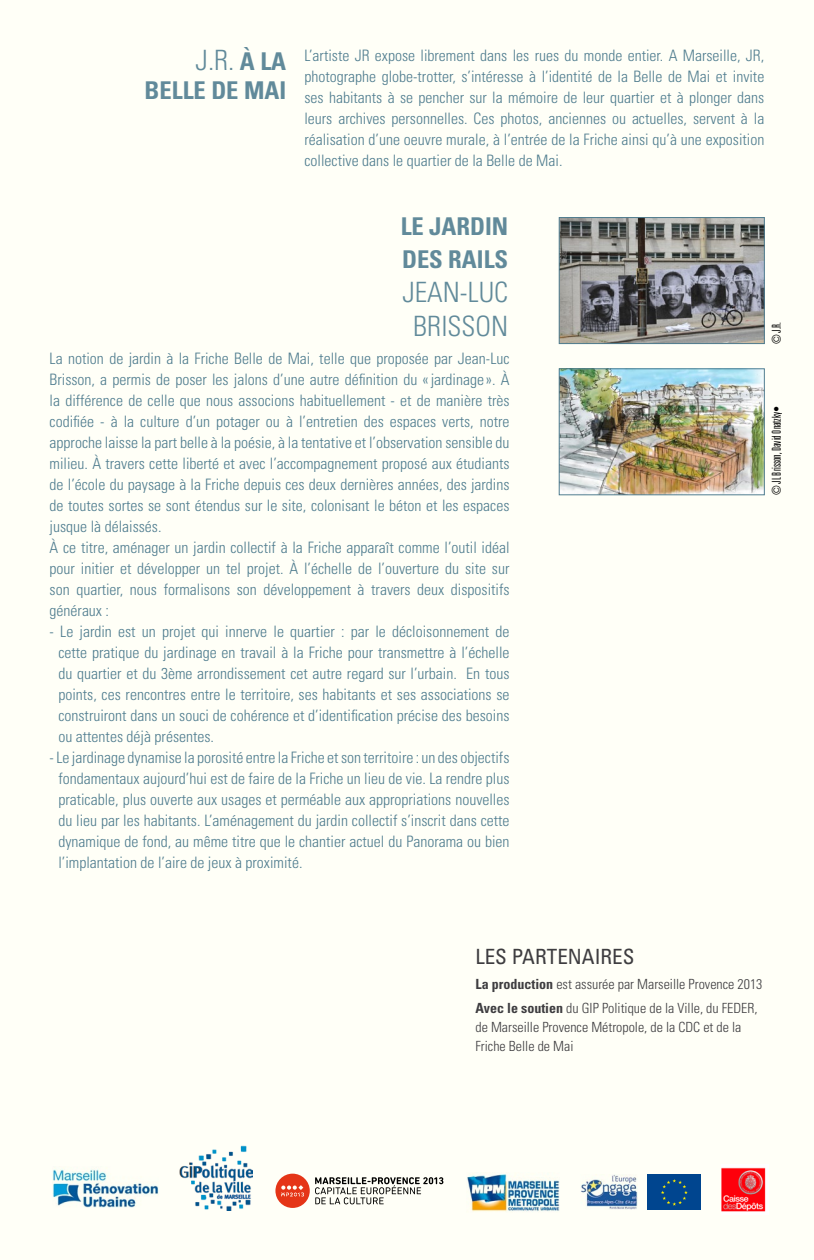
<style>
.page{position:relative;width:814px;height:1260px;background:#fffff7}
.page>*{position:absolute;margin:0;border:0;box-sizing:border-box;transform-origin:0 0}
.t1{font:300 condensed 28px/33.6px "Univers LT Std";color:#618a9a;text-align:center}
.t2{font:700 condensed 24.5px "Univers LT Std";color:#618a9a}
.t3{font:condensed 21px "Univers LT Std";color:#3e3d40}
.t4{font:300 condensed 15.75px/21px "Univers LT Std";color:#507d8f;text-align:justify}
.t5{font:300 condensed 14px/24.2px "Univers LT Std";color:#3e3d40}
.t6{font:300 ultra-condensed 12.25px "Univers LT Std";color:#000}
.s1{font-weight:700;font-size:24.5px}
.s2{font-weight:700}
</style>
<div class="page">
<img style="left:179px;top:1146px;width:74px;height:64px">
<img style="left:52px;top:1169px;width:107px;height:39px">
<svg style="left:275px;top:1174px;width:168px;height:34px"></svg>
<img style="left:467px;top:1174px;width:92px;height:38px">
<img style="left:721px;top:1167px;width:45px;height:45px">
<img style="left:581px;top:1175px;width:56px;height:35px">
<div style="left:647px;top:1175px;width:54px;height:35px;background:#004594"></div>
<svg style="left:661px;top:1179px;width:26px;height:27px"></svg>
<img style="left:560px;top:219px;width:202px;height:123px">
<div style="left:558px;top:217px;width:206px;height:127px;border:1px solid #507d8f"></div>
<img style="left:560px;top:370px;width:202px;height:123px">
<div style="left:558px;top:368px;width:206px;height:127px;border:1px solid #507d8f"></div>
<h1 class="t1" style="left:196px;top:43px;width:78px">J.R. <span class="s1">à la</span></h1>
<h2 class="t2" style="left:145px;top:76px;width:27px">Belle</h2>
<h2 class="t2" style="left:211px;top:76px;width:65px">de Mai</h2>
<p class="t4" style="left:304px;top:45px;width:461px">L’artiste JR expose librement dans les rues du monde entier. A Marseille, JR, photographe globe-trotter, s’intéresse à l’identité de la Belle de Mai et invite ses habitants à se pencher sur la mémoire de leur quartier et à plonger dans leurs archives personnelles. Ces photos, anciennes ou actuelles, servent à la réalisation d’une oeuvre murale, à l’entrée de la Friche ainsi qu’à une exposition collective dans le quartier de la Belle de Mai.</p>
<h2 class="t2" style="left:400px;top:211px;width:42px">Le Jardi</h2>
<h2 class="t2" style="left:492px;top:211px;width:18px">n</h2>
<h2 class="t2" style="left:402px;top:245px;width:59px">de s rail</h2>
<h2 class="t2" style="left:494px;top:245px;width:15px">s</h2>
<h1 class="t1" style="left:402px;top:275px;width:107px">Jean-Luc<br>Brisson</h1>
<p class="t6" style="left:770px;top:344px;width:24px;rotate:-90deg">© J.R.</p>
<p class="t4" style="left:50px;top:348px;width:461px;text-align:left">La notion de jardin à la Friche Belle de Mai, telle que proposée par Jean-Luc Brisson, a permis de poser les jalons d’une autre définition du «jardinage ». À la différence de celle que nous associons habituellement - et de manière très codifiée - à la culture d’un potager ou à l’entretien des espaces verts, notre approche laisse la part belle à la poésie, à la tentative et l’observation sensible du milieu. À travers cette liberté et avec l’accompagnement proposé aux étudiants de l’école du paysage à la Friche depuis ces deux dernières années, des jardins de toutes sortes se sont étendus sur le site, colonisant le béton et les espaces jusque là délaissés.<br>À ce titre, aménager un jardin collectif à la Friche apparaît comme l’outil idéal pour initier et développer un tel projet. À l’échelle de l’ouverture du site sur son quartier, nous formalisons son développement à travers deux dispositifs généraux :</p>
<p class="t4" style="left:58px;top:621px;width:452px;text-indent:-9px">- Le jardin est un projet qui innerve le quartier : par le décloisonnement de cette pratique du jardinage en travail à la Friche pour transmettre à l’échelle du quartier et du 3ème arrondissement cet autre regard sur l’urbain. En tous points, ces rencontres entre le territoire, ses habitants et ses associations se construiront dans un souci de cohérence et d’identification précise des besoins ou attentes déjà présentes.</p>
<p class="t4" style="left:58px;top:747px;width:452px;text-indent:-9px">- Le jardinage dynamise la porosité entre la Friche et son territoire : un des objectifs fondamentaux aujourd’hui est de faire de la Friche un lieu de vie. La rendre plus praticable, plus ouverte aux usages et perméable aux appropriations nouvelles du lieu par les habitants. L’aménagement du jardin collectif s’inscrit dans cette dynamique de fond, au même titre que le chantier actuel du Panorama ou bien l’implantation de l’aire de jeux à proximité.</p>
<p class="t6" style="left:770px;top:495px;width:91px;rotate:-90deg">© JL Brisson, David Onatzky•</p>
<h3 class="t3" style="left:475px;top:944px;width:160px">LES PARTENAIRES</h3>
<p class="t5" style="left:475px;top:972px;width:288px"><span class="s2">La production</span> est assurée par Marseille Provence 2013<br><span class="s2">Avec le soutien</span> du GI P Politique de la Ville, du FEDER</p>
<p class="t5" style="left:754px;top:996px;width:5px">,</p>
<p class="t5" style="left:475px;top:1015px;width:211px">de Marseille Provence Métropole, de la CDC</p>
<p class="t5" style="left:703px;top:1015px;width:40px">et de la</p>
<p class="t5" style="left:475px;top:1034px;width:99px">Friche Belle de Mai</p>
</div>
